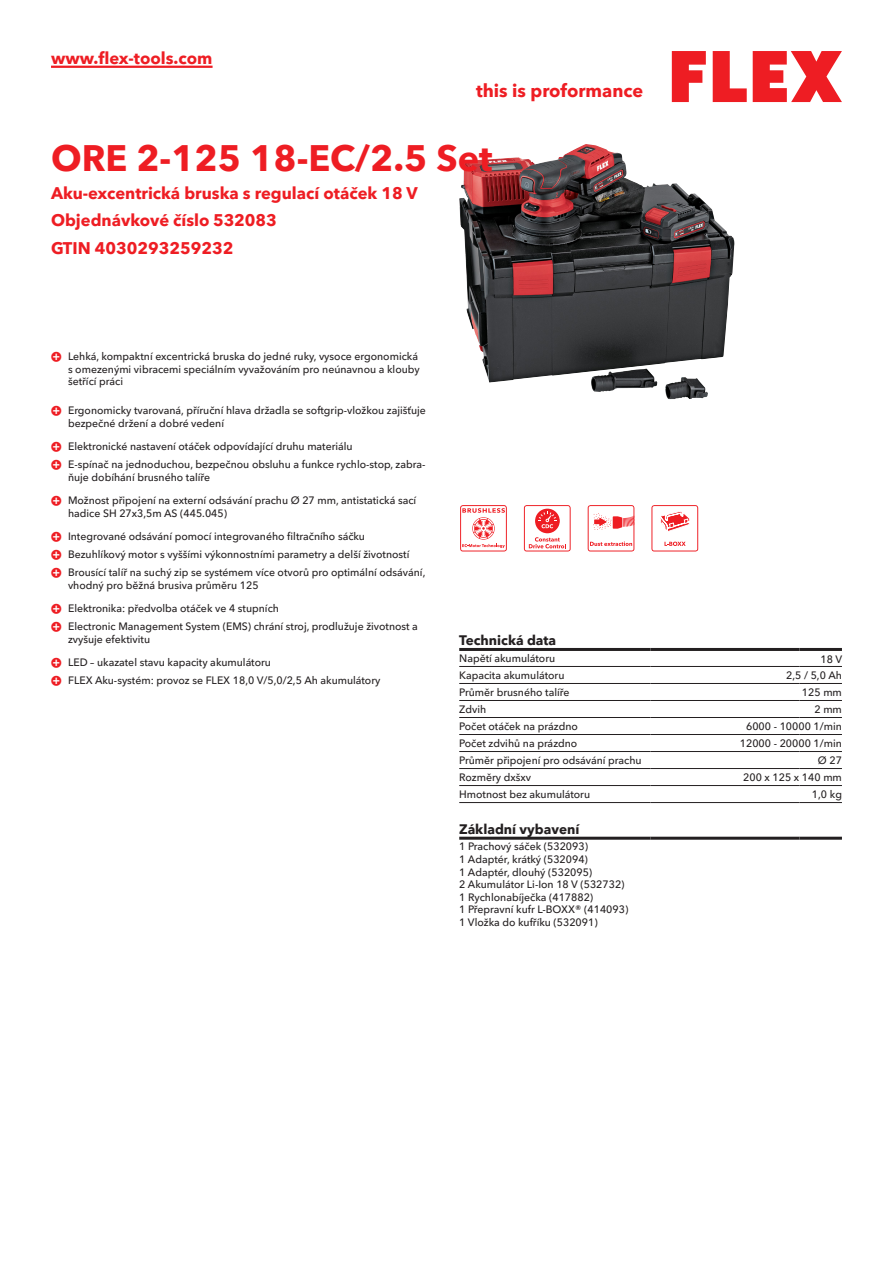
<style>
.page{position:relative;width:893px;height:1263px;background:#fff}
.page>*{position:absolute;margin:0;border:0;box-sizing:border-box;transform-origin:0 0}
.CB_AF_Product-name{font:700 36px "Avenir Next W1 G";color:#ee1d23}
.t1{font:700 18px "Avenir Next W1 G";color:#ee1d23}
.CB_AF_Product-short{font:700 16.5px "Avenir Next W1 G";color:#ee1d23}
.CB_AF_Order-number{font:700 16.5px "Avenir Next W1 G";color:#ee1d23}
.CB_AF_Table-headline{font:700 13.5px "Avenir Next W1 G";color:#231f20}
.CB_AF_Table-specific{font:500 10.5px/12.6px "Avenir Next W1 G";color:#231f20}
</style>
<div class="page">
<svg style="left:672px;top:51px;width:34px;height:51px"></svg>
<svg style="left:713px;top:51px;width:34px;height:51px"></svg>
<svg style="left:753px;top:51px;width:89px;height:51px"></svg>
<hr style="left:51px;top:66px;width:162px;height:2px;background:#ee1d23">
<img style="left:459px;top:144px;width:275px;height:248px">
<hr style="left:459px;top:666px;width:192px;height:1px;background:#231f20">
<hr style="left:651px;top:666px;width:148px;height:1px;background:#231f20">
<hr style="left:799px;top:666px;width:43px;height:1px;background:#231f20">
<hr style="left:459px;top:683px;width:192px;height:1px;background:#231f20">
<hr style="left:651px;top:683px;width:148px;height:1px;background:#231f20">
<hr style="left:799px;top:683px;width:43px;height:1px;background:#231f20">
<hr style="left:459px;top:700px;width:192px;height:1px;background:#231f20">
<hr style="left:651px;top:700px;width:148px;height:1px;background:#231f20">
<hr style="left:799px;top:700px;width:43px;height:1px;background:#231f20">
<hr style="left:459px;top:717px;width:192px;height:1px;background:#231f20">
<hr style="left:651px;top:717px;width:148px;height:1px;background:#231f20">
<hr style="left:799px;top:717px;width:43px;height:1px;background:#231f20">
<hr style="left:459px;top:734px;width:192px;height:1px;background:#231f20">
<hr style="left:651px;top:734px;width:148px;height:1px;background:#231f20">
<hr style="left:799px;top:734px;width:43px;height:1px;background:#231f20">
<hr style="left:459px;top:751px;width:192px;height:1px;background:#231f20">
<hr style="left:651px;top:751px;width:148px;height:1px;background:#231f20">
<hr style="left:799px;top:751px;width:43px;height:1px;background:#231f20">
<hr style="left:459px;top:768px;width:192px;height:1px;background:#231f20">
<hr style="left:651px;top:768px;width:148px;height:1px;background:#231f20">
<hr style="left:799px;top:768px;width:43px;height:1px;background:#231f20">
<hr style="left:459px;top:785px;width:192px;height:1px;background:#231f20">
<hr style="left:651px;top:785px;width:148px;height:1px;background:#231f20">
<hr style="left:799px;top:785px;width:43px;height:1px;background:#231f20">
<hr style="left:459px;top:802px;width:192px;height:1px;background:#231f20">
<hr style="left:651px;top:802px;width:148px;height:1px;background:#231f20">
<hr style="left:799px;top:802px;width:43px;height:1px;background:#231f20">
<hr style="left:459px;top:648px;width:192px;height:3px;background:#231f20">
<hr style="left:651px;top:648px;width:148px;height:3px;background:#231f20">
<hr style="left:799px;top:648px;width:43px;height:3px;background:#231f20">
<hr style="left:459px;top:837px;width:192px;height:3px;background:#231f20">
<hr style="left:651px;top:837px;width:148px;height:3px;background:#231f20">
<hr style="left:799px;top:837px;width:43px;height:3px;background:#231f20">
<svg style="left:460px;top:505px;width:47px;height:46px"></svg>
<svg style="left:524px;top:505px;width:47px;height:46px"></svg>
<svg style="left:588px;top:505px;width:46px;height:46px"></svg>
<svg style="left:651px;top:505px;width:47px;height:46px"></svg>
<h3 class="CB_AF_Product-short" style="left:51px;top:45px;width:163px">www.flex-tools.com</h3>
<h2 class="t1" style="left:476px;top:77px;width:169px">this is proformance</h2>
<p class="CB_AF_Product-name" style="left:51px;top:130px;width:443px">ORE 2-125 18-EC/2.5 Set</p>
<p class="CB_AF_Product-short" style="left:51px;top:180px;width:368px">Aku-excentrická bruska s regulací otáček 18 V</p>
<p class="CB_AF_Order-number" style="left:51px;top:207px;width:227px">Objednávkové číslo 532083</p>
<p class="CB_AF_Order-number" style="left:51px;top:235px;width:184px">GTIN 4030293259232</p>
<p class="CB_AF_Table-specific" style="left:68px;top:349px;width:353px">Lehká, kompaktní excentrická bruska do jedné ruky, vysoce ergonomická s omezenými vibracemi speciálním vyvažováním pro neúnavnou a klouby šetřící práci</p>
<p class="CB_AF_Table-specific" style="left:68px;top:403px;width:359px">Ergonomicky tvarovaná, příruční hlava držadla se softgrip-vložkou zajišťuje bezpečné držení a dobré vedení</p>
<p class="CB_AF_Table-specific" style="left:68px;top:439px;width:286px">Elektronické nastavení otáček odpovídající druhu materiálu</p>
<p class="CB_AF_Table-specific" style="left:68px;top:457px;width:359px">E-spínač na jednoduchou, bezpečnou obsluhu a funkce rychlo-stop, zabra&shy;ňuje dobíhání brusného talíře</p>
<p class="CB_AF_Table-specific" style="left:68px;top:493px;width:350px">Možnost připojení na externí odsávání prachu Ø 27 mm, antistatická sací hadice SH 27x3,5m AS (445.045)</p>
<p class="CB_AF_Table-specific" style="left:68px;top:529px;width:299px">Integrované odsávání pomocí integrovaného filtračního sáčku</p>
<p class="CB_AF_Table-specific" style="left:68px;top:547px;width:343px">Bezuhlíkový motor s vyššími výkonnostními parametry a delší životností</p>
<p class="CB_AF_Table-specific" style="left:68px;top:565px;width:359px">Brousící talíř na suchý zip se systémem více otvorů pro optimální odsávání, vhodný pro běžná brusiva průměru 125</p>
<p class="CB_AF_Table-specific" style="left:68px;top:601px;width:212px">Elektronika: předvolba otáček ve 4 stupních</p>
<p class="CB_AF_Table-specific" style="left:68px;top:619px;width:351px">Electronic Management System (EMS) chrání stroj, prodlužuje životnost a zvyšuje efektivitu</p>
<p class="CB_AF_Table-specific" style="left:68px;top:655px;width:204px">LED – ukazatel stavu kapacity akumulátoru</p>
<p class="CB_AF_Table-specific" style="left:68px;top:673px;width:314px">FLEX Aku-systém: provoz se FLEX 18,0 V/5,0/2,5 Ah akumulátory</p>
<p class="CB_AF_Table-headline" style="left:459px;top:630px;width:98px">Technická data</p>
<p class="CB_AF_Table-specific" style="left:459px;top:651px;width:97px">Napětí akumulátoru</p>
<p class="CB_AF_Table-specific" style="left:820px;top:652px;width:23px">18 V</p>
<p class="CB_AF_Table-specific" style="left:459px;top:668px;width:107px">Kapacita akumulátoru</p>
<p class="CB_AF_Table-specific" style="left:786px;top:668px;width:57px">2,5 / 5,0 Ah</p>
<p class="CB_AF_Table-specific" style="left:459px;top:685px;width:112px">Průměr brusného talíře</p>
<p class="CB_AF_Table-specific" style="left:802px;top:685px;width:41px">125 mm</p>
<p class="CB_AF_Table-specific" style="left:459px;top:702px;width:29px">Zdvih</p>
<p class="CB_AF_Table-specific" style="left:814px;top:702px;width:29px">2 mm</p>
<p class="CB_AF_Table-specific" style="left:459px;top:719px;width:120px">Počet otáček na prázdno</p>
<p class="CB_AF_Table-specific" style="left:746px;top:719px;width:97px">6000 - 10000 1/min</p>
<p class="CB_AF_Table-specific" style="left:459px;top:736px;width:120px">Počet zdvihů na prázdno</p>
<p class="CB_AF_Table-specific" style="left:740px;top:736px;width:104px">12000 - 20000 1/min</p>
<p class="CB_AF_Table-specific" style="left:459px;top:753px;width:184px">Průměr připojení pro odsávání prachu</p>
<p class="CB_AF_Table-specific" style="left:818px;top:753px;width:26px">Ø 27</p>
<p class="CB_AF_Table-specific" style="left:459px;top:770px;width:73px">Rozměry dxšxv</p>
<p class="CB_AF_Table-specific" style="left:743px;top:770px;width:100px">200 x 125 x 140 mm</p>
<p class="CB_AF_Table-specific" style="left:459px;top:787px;width:132px">Hmotnost bez akumulátoru</p>
<p class="CB_AF_Table-specific" style="left:812px;top:787px;width:32px">1,0 kg</p>
<p class="CB_AF_Table-headline" style="left:459px;top:818px;width:122px">Základní vybavení</p>
<p class="CB_AF_Table-specific" style="left:459px;top:839px;width:171px">1 Prachový sáček (532093)<br>1 Adaptér, krátký (532094)<br>1 Adaptér, dlouhý (532095)<br>2 Akumulátor Li-Ion 18 V (532732)<br>1 Rychlonabíječka (417882)<br>1 Přepravní kufr L-BOXX® (414093)<br>1 Vložka do kufříku (532091)</p>
</div>
